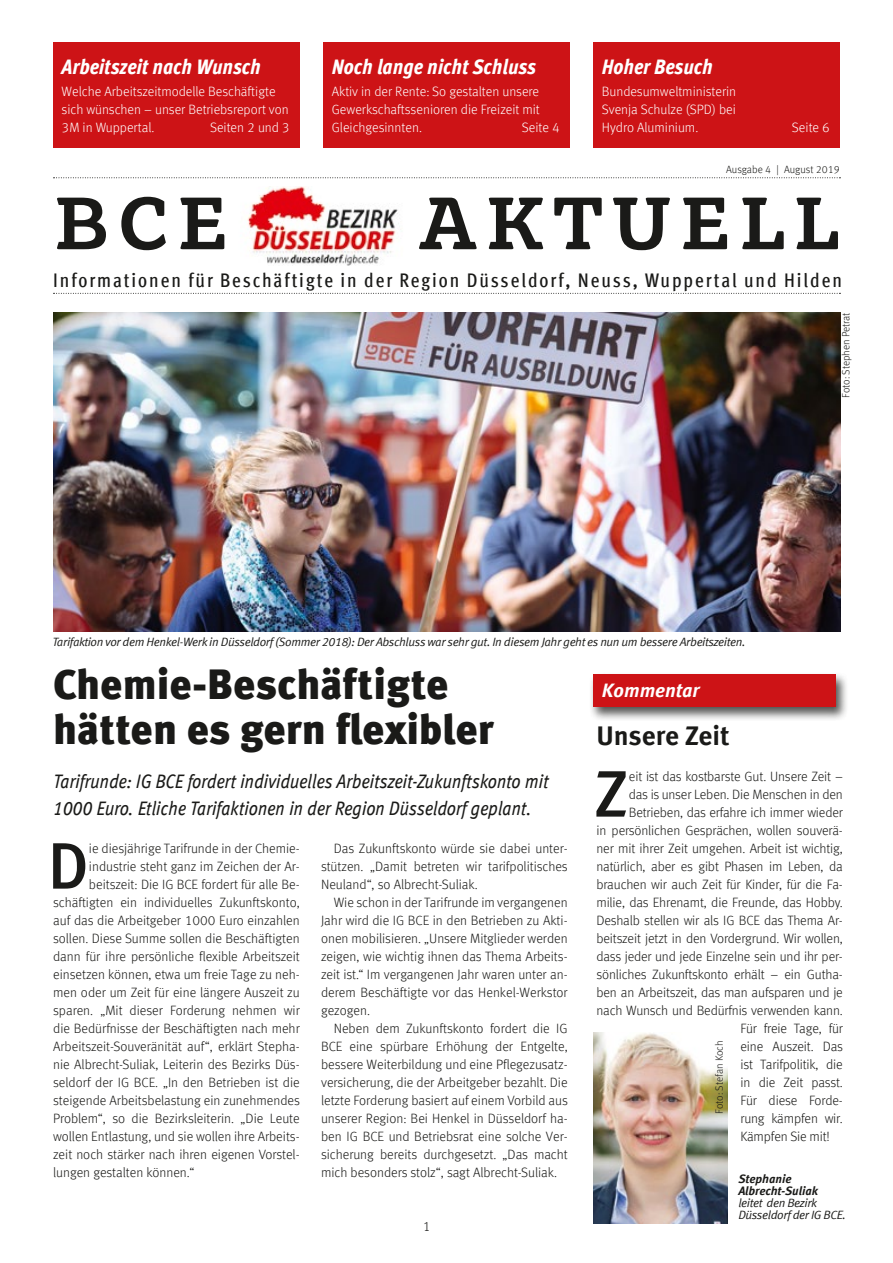
<style>
.page{position:relative;width:893px;height:1263px;background:#fff}
.page>*{position:absolute;margin:0;border:0;box-sizing:border-box;transform-origin:0 0}
.t1{font:500 65.55px "Meta Offc Pro";color:#1a1a18}
.t2{font:900 42px/45px "Meta Offc Pro";color:#1a1a18}
.t3{font:700 27px "Meta Offc Pro";color:#1a1a18}
.t4{font:italic 800 condensed 21px "Meta Offc Pro";color:#fff}
.t5{font:500 condensed 19.65px "Meta Offc Pro";letter-spacing:.1em;color:#1a1a18}
.t6{font:italic condensed 19.5px/27px "Meta Offc Pro";color:#1a1a18}
.t7{font:italic 700 19.5px "Meta Offc Pro";color:#fff}
.t8{font:300 13.5px/18px "Meta Offc Pro";letter-spacing:-.005em;color:#1a1a18;text-align:justify}
.t9{font:300 13.5px/18px "Meta Offc Pro";color:#fff;text-align:justify}
.t10{font:12px/12px "Meta Offc Pro Norm Ita";letter-spacing:-.03em;color:#1a1a18}
.t11{font:italic 700 12px/12px "Meta Offc Pro";letter-spacing:-.005em;color:#1a1a18}
.t12{font:300 10.5px "Meta Offc Pro";color:#1a1a18}
</style>
<div class="page">
<svg style="left:54px;top:293px;width:786px;height:1px"></svg>
<img style="left:53px;top:313px;width:788px;height:318px">
<img style="left:593px;top:1033px;width:135px;height:190px">
<svg style="left:54px;top:177px;width:786px;height:1px"></svg>
<img style="left:247px;top:187px;width:152px;height:78px">
<div style="left:53px;top:43px;width:247px;height:105px;background:#cd1316"></div>
<div style="left:323px;top:43px;width:247px;height:105px;background:#cd1316"></div>
<div style="left:593px;top:43px;width:247px;height:105px;background:#cd1316"></div>
<svg style="left:57px;top:198px;width:49px;height:51px"></svg>
<svg style="left:121px;top:197px;width:45px;height:53px"></svg>
<svg style="left:180px;top:198px;width:44px;height:51px"></svg>
<svg style="left:419px;top:198px;width:58px;height:51px"></svg>
<svg style="left:489px;top:198px;width:54px;height:51px"></svg>
<svg style="left:554px;top:198px;width:48px;height:51px"></svg>
<svg style="left:613px;top:198px;width:57px;height:52px"></svg>
<svg style="left:683px;top:198px;width:44px;height:51px"></svg>
<svg style="left:742px;top:198px;width:42px;height:51px"></svg>
<svg style="left:797px;top:198px;width:41px;height:51px"></svg>
<div style="left:589px;top:671px;width:260px;height:50px;background:#1a1a18;opacity:.75"></div>
<div style="left:593px;top:674px;width:243px;height:32px;background:#cd1316"></div>
<h3 class="t4" style="left:62px;top:50px;width:201px">Arbeitszeit nach Wunsch</h3>
<p class="t9" style="left:62px;top:82px;width:228px;text-align:left">Welche Arbeitszeitmodelle Beschäftigte sich wünschen – unser Betriebsreport von<br>3M in Wuppertal.</p>
<p class="t9" style="left:210px;top:118px;width:81px">Seiten 2 und 3</p>
<h3 class="t4" style="left:332px;top:50px;width:206px">Noch lange nicht Schluss</h3>
<p class="t9" style="left:332px;top:82px;width:210px">Aktiv in der Rente: So gestalten unsere Gewerkschaftssenioren die Freizeit mit Gleichgesinnten.</p>
<p class="t9" style="left:522px;top:118px;width:39px">Seite 4</p>
<h3 class="t4" style="left:602px;top:50px;width:112px">Hoher Besuch</h3>
<p class="t9" style="left:602px;top:82px;width:136px">Bundesumweltministerin Svenja Schulze (SPD) bei Hydro Aluminium.</p>
<p class="t9" style="left:792px;top:118px;width:39px">Seite 6</p>
<p class="t12" style="left:726px;top:161px;width:115px">Ausgabe 4 | August 2019</p>
<h3 class="t5" style="left:53px;top:265px;width:790px">Informationen für Beschäftigte in der Region Düsseldorf, Neuss, Wuppertal und Hilden</h3>
<p class="t10" style="left:52px;top:635px;width:695px">Tarifaktion vor dem Henkel-Werk in Düsseldorf (Sommer 2018): Der Abschluss war sehr gut. In diesem Jahr geht es nun um bessere Arbeitszeiten.</p>
<p class="t12" style="left:838px;top:398px;width:87px;rotate:-90deg">Foto: Stephen Petrat</p>
<h2 class="t2" style="left:53px;top:660px;width:442px">Chemie-Beschäftigte hätten es gern flexibler</h2>
<h3 class="t6" style="left:53px;top:767px;width:497px">Tarifrunde: IG BCE fordert individuelles Arbeitszeit-Zukunftskonto mit<br>1000 Euro. Etliche Tarifaktionen in der Region Düsseldorf geplant.</h3>
<h1 class="t1" style="left:48px;top:815px;width:43px">D</h1>
<p class="t8" style="left:89px;top:838px;width:212px">ie diesjährige Tarifrunde in der Chemie-</p>
<p class="t8" style="left:321px;top:838px;width:248px;text-indent:13px">Das Zukunftskonto würde sie dabei unter&shy;stützen. „Damit betreten wir tarifpolitisches Neuland“, so Albrecht-Suliak.</p>
<p class="t8" style="left:321px;top:892px;width:248px;text-indent:13px">Wie schon in der Tarifrunde im vergangenen Jahr wird die IG BCE in den Betrieben zu Akti&shy;onen mobilisieren. „Unsere Mitglieder werden zeigen, wie wichtig ihnen das Thema Arbeits&shy;zeit ist.“ Im vergangenen Jahr waren unter an&shy;derem Beschäftigte vor das Henkel-Werkstor gezogen.</p>
<p class="t8" style="left:321px;top:1018px;width:248px;text-indent:13px">Neben dem Zukunftskonto fordert die IG BCE eine spürbare Erhöhung der Entgelte, bessere Weiterbildung und eine Pflegezusatz&shy;versicherung, die der Arbeitgeber bezahlt. Die letzte Forderung basiert auf einem Vorbild aus unserer Region: Bei Henkel in Düsseldorf ha&shy;ben IG BCE und Betriebsrat eine solche Ver&shy;sicherung bereits durchgesetzt. „Das macht mich besonders stolz“, sagt Albrecht-Suliak.</p>
<p class="t8" style="left:89px;top:856px;width:212px">industrie steht ganz im Zeichen der Ar-</p>
<p class="t8" style="left:89px;top:874px;width:212px">beitszeit: Die IG BCE fordert für alle Be-</p>
<p class="t8" style="left:53px;top:892px;width:248px">schäftigten ein individuelles Zukunftskonto,</p>
<p class="t8" style="left:53px;top:910px;width:248px">auf das die Arbeitgeber 1000 Euro einzahlen</p>
<p class="t8" style="left:53px;top:928px;width:248px">sollen. Diese Summe sollen die Beschäftigten</p>
<p class="t8" style="left:53px;top:946px;width:248px">dann für ihre persönliche flexible Arbeitszeit</p>
<p class="t8" style="left:53px;top:964px;width:248px">einsetzen können, etwa um freie Tage zu neh-</p>
<p class="t8" style="left:53px;top:982px;width:248px">men oder um Zeit für eine längere Auszeit zu</p>
<p class="t8" style="left:53px;top:1000px;width:248px">sparen. „Mit dieser Forderung nehmen wir</p>
<p class="t8" style="left:53px;top:1018px;width:248px">die Bedürfnisse der Beschäftigten nach mehr</p>
<p class="t8" style="left:53px;top:1036px;width:248px">Arbeitszeit-Souveränität auf“, erklärt Stepha-</p>
<p class="t8" style="left:53px;top:1054px;width:248px">nie Albrecht-Suliak, Leiterin des Bezirks Düs-</p>
<p class="t8" style="left:53px;top:1072px;width:248px">seldorf der IG BCE. „In den Betrieben ist die</p>
<p class="t8" style="left:53px;top:1090px;width:248px">steigende Arbeitsbelastung ein zunehmendes</p>
<p class="t8" style="left:53px;top:1108px;width:248px">Problem“, so die Bezirksleiterin. „Die Leute</p>
<p class="t8" style="left:53px;top:1126px;width:248px">wollen Entlastung, und sie wollen ihre Arbeits-</p>
<p class="t8" style="left:53px;top:1144px;width:248px">zeit noch stärker nach ihren eigenen Vorstel-</p>
<p class="t8" style="left:53px;top:1162px;width:143px">lungen gestalten können.“</p>
<p class="t8" style="left:422px;top:1216px;width:9px">1</p>
<h3 class="t7" style="left:602px;top:675px;width:99px">Kommentar</h3>
<h3 class="t3" style="left:596px;top:714px;width:135px">Unsere Zeit</h3>
<h1 class="t1" style="left:593px;top:743px;width:37px">Z</h1>
<p class="t8" style="left:629px;top:766px;width:215px">eit ist das kostbarste Gut. Unsere Zeit –</p>
<p class="t8" style="left:629px;top:784px;width:215px">das is unser Leben. Die Menschen in den</p>
<p class="t8" style="left:629px;top:802px;width:215px">Betrieben, das erfahre ich immer wieder</p>
<p class="t8" style="left:596px;top:820px;width:248px">in persönlichen Gesprächen, wollen souverä-</p>
<p class="t8" style="left:596px;top:838px;width:248px">ner mit ihrer Zeit umgehen. Arbeit ist wichtig,</p>
<p class="t8" style="left:596px;top:856px;width:248px">natürlich, aber es gibt Phasen im Leben, da</p>
<p class="t8" style="left:596px;top:874px;width:248px">brauchen wir auch Zeit für Kinder, für die Fa-</p>
<p class="t8" style="left:596px;top:892px;width:248px">milie, das Ehrenamt, die Freunde, das Hobby.</p>
<p class="t8" style="left:596px;top:910px;width:248px">Deshalb stellen wir als IG BCE das Thema Ar-</p>
<p class="t8" style="left:596px;top:928px;width:248px">beitszeit jetzt in den Vordergrund. Wir wollen,</p>
<p class="t8" style="left:596px;top:946px;width:248px">dass jeder und jede Einzelne sein und ihr per-</p>
<p class="t8" style="left:596px;top:964px;width:248px">sönliches Zukunftskonto erhält – ein Gutha-</p>
<p class="t8" style="left:596px;top:982px;width:248px">ben an Arbeitszeit, das man aufsparen und je</p>
<p class="t8" style="left:596px;top:1000px;width:248px">nach Wunsch und Bedürfnis verwenden kann.</p>
<p class="t8" style="left:740px;top:1018px;width:104px">Für freie Tage, für</p>
<p class="t8" style="left:740px;top:1036px;width:104px">eine Auszeit. Das</p>
<p class="t8" style="left:740px;top:1054px;width:104px">ist Tarifpolitik, die</p>
<p class="t8" style="left:740px;top:1072px;width:104px">in die Zeit passt.</p>
<p class="t8" style="left:740px;top:1090px;width:104px">Für diese Forde-</p>
<p class="t8" style="left:740px;top:1108px;width:104px">rung kämpfen wir.</p>
<p class="t8" style="left:740px;top:1126px;width:91px">Kämpfen Sie mit!</p>
<p class="t11" style="left:738px;top:1172px;width:81px">Stephanie<br>Albrecht-Suliak</p>
<p class="t10" style="left:738px;top:1196px;width:109px">leitet den Bezirk<br>Düsseldorf der IG BCE.</p>
<p class="t12" style="left:712px;top:1114px;width:74px;rotate:-90deg">Foto: Stefan Koch</p>
</div>
